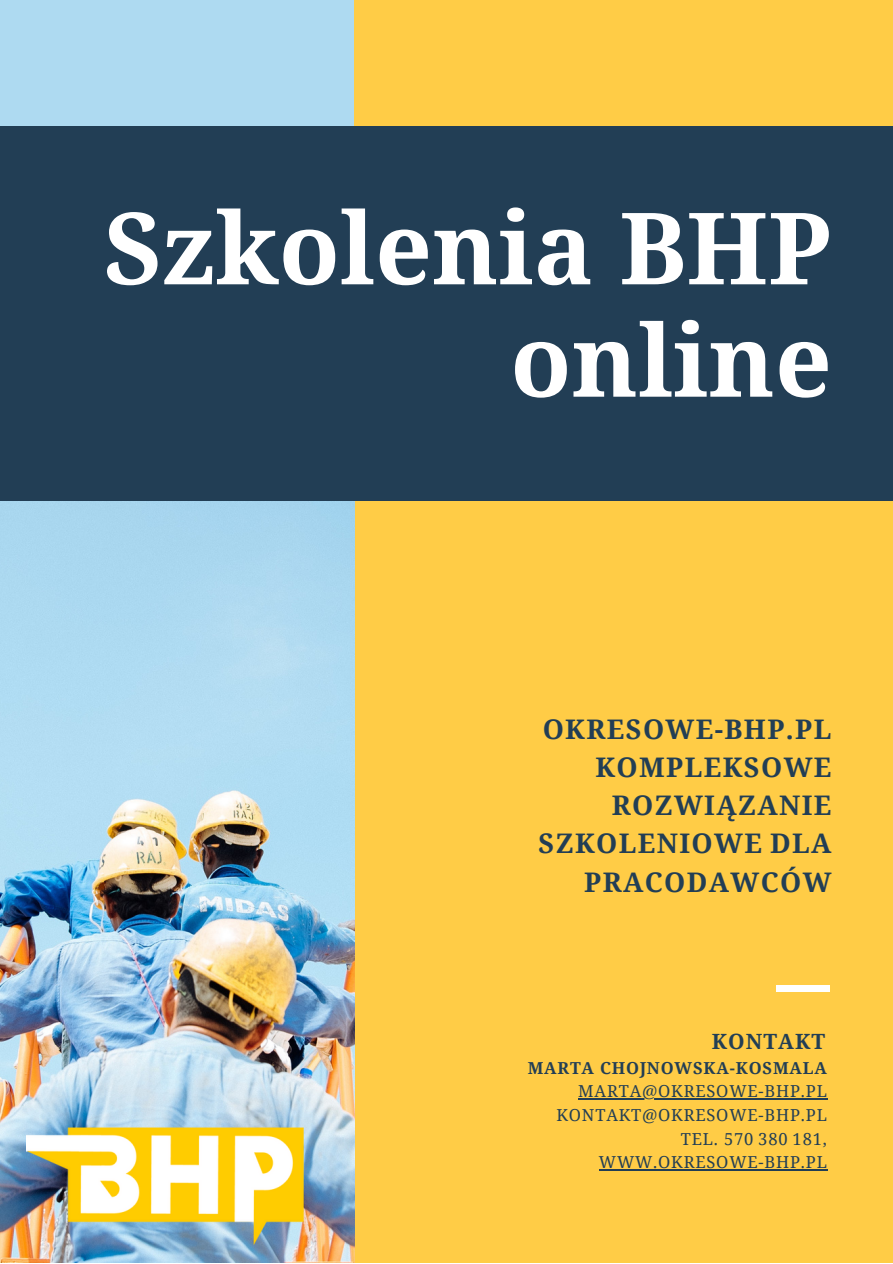
<style>
.page{position:relative;width:893px;height:1264px;background:#fff}
.page>*{position:absolute;margin:0;border:0;box-sizing:border-box;transform-origin:0 0}
.t1{font:700 99.75px "Noto Serif";color:#fff}
.t2{font:700 27px/38.2px "Noto Serif";letter-spacing:.05em;color:#223e55;text-align:right}
.t3{font:700 21px "Noto Serif";letter-spacing:.05em;color:#223e55}
.t4{font:16.5px "Noto Serif";letter-spacing:.05em;color:#223e55}
.t5{font:700 16.5px "Noto Serif";letter-spacing:.05em;color:#223e55}
</style>
<div class="page">
<div style="left:0;top:0;width:892px;height:1262px;background:#ffcc46"></div>
<img style="left:0;top:500px;width:354px;height:762px">
<img style="left:27px;top:1113px;width:276px;height:149px">
<hr style="left:578px;top:1098px;width:249px;height:1px;background:#223e55">
<hr style="left:599px;top:1169px;width:59px;height:1px;background:#223e55">
<hr style="left:658px;top:1169px;width:169px;height:1px;background:#223e55">
<div style="left:776px;top:985px;width:54px;height:6px;background:#fff"></div>
<div style="left:0;top:0;width:353px;height:500px;background:#aedaf1"></div>
<div style="left:0;top:127px;width:892px;height:373px;background:#223e55"></div>
<p class="t1" style="left:104px;top:178px;width:729px">Szkolenia BHP</p>
<p class="t1" style="left:510px;top:290px;width:323px">online</p>
<p class="t2" style="left:538px;top:709px;width:294px">OKRESOWE-BHP.PL<br>KOMPLEKSOWE<br>ROZWIĄZANIE<br>SZKOLENIOWE DLA<br>PRACODAWCÓW</p>
<p class="t3" style="left:711px;top:1026px;width:115px">KONTAKT</p>
<p class="t5" style="left:527px;top:1056px;width:301px">MARTA CHOJNOWSKA-KOSMALA</p>
<p class="t4" style="left:578px;top:1079px;width:250px">MARTA@OKRESOWE-BHP.PL</p>
<p class="t4" style="left:556px;top:1103px;width:272px">KONTAKT@OKRESOWE-BHP.PL</p>
<p class="t4" style="left:680px;top:1126px;width:148px">TEL. 570 380 181,</p>
<p class="t4" style="left:599px;top:1150px;width:229px">WWW.OKRESOWE-BHP.PL</p>
</div>
